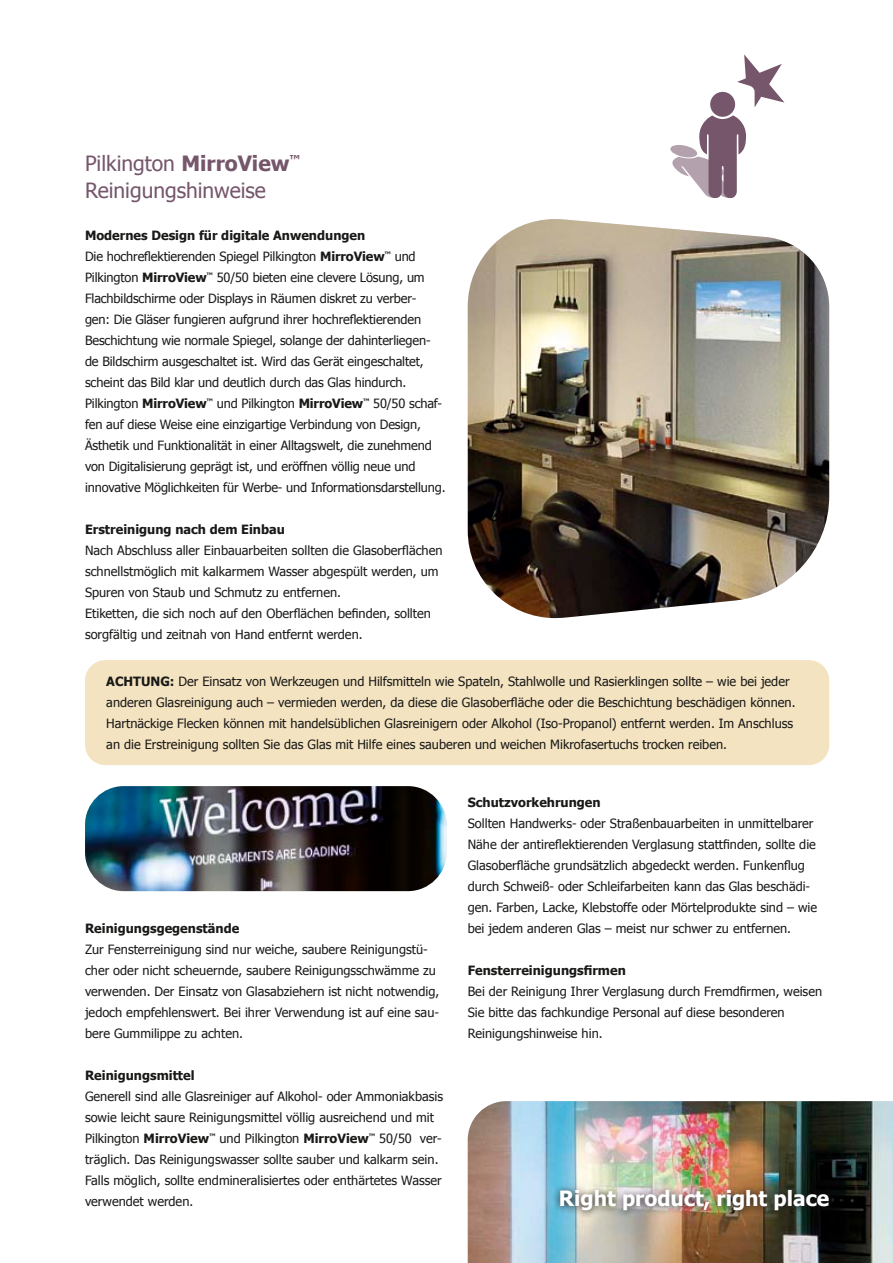
<style>
.page{position:relative;width:893px;height:1263px;background:#fff}
.page>*{position:absolute;margin:0;border:0;box-sizing:border-box;transform-origin:0 0}
.t1{font:21px/27px "Tahoma";color:#75566b}
.t2{font:700 21px "Tahoma";color:#fff}
.t3{font:12.75px/21px "Tahoma";color:#191918}
.t4{font:700 12.75px "Tahoma";color:#191918}
.s1{font-weight:700}
</style>
<div class="page">
<img style="left:468px;top:1101px;width:425px;height:162px">
<div style="left:85px;top:660px;width:744px;height:105px;background:#f4e3c0;border-radius:20px"></div>
<svg style="left:737px;top:54px;width:47px;height:53px"></svg>
<svg style="left:670px;top:115px;width:76px;height:83px"></svg>
<div style="left:710px;top:92px;width:25px;height:25px;background:#75566b;border-radius:50%"></div>
<img style="left:468px;top:219px;width:361px;height:399px">
<img style="left:552px;top:1182px;width:284px;height:36px">
<img style="left:85px;top:786px;width:362px;height:105px">
<h1 class="t1" style="left:85px;top:149px;width:216px">Pilkington <span class="s1">MirroView</span><sup>™<br></sup>Reinigungshinweise</h1>
<p class="t3" style="left:85px;top:224px;width:362px"><span class="s1">Modernes Design für digitale Anwendungen<br></span>Die hochreflektierenden Spiegel Pilkington <span class="s1">MirroView</span><sup>™</sup> und Pilkington <span class="s1">MirroView</span><sup>™</sup> 50/50 bieten eine clevere Lösung, um Flachbildschirme oder Displays in Räumen diskret zu verber-<br>gen: Die Gläser fungieren aufgrund ihrer hochreflektierenden Beschichtung wie normale Spiegel, solange der dahinterliegen&shy;de Bildschirm ausgeschaltet ist. Wird das Gerät eingeschaltet, scheint das Bild klar und deutlich durch das Glas hindurch.<br>Pilkington <span class="s1">MirroView</span><sup>™</sup> und Pilkington <span class="s1">MirroView</span><sup>™</sup> 50/50 schaf&shy;fen auf diese Weise eine einzigartige Verbindung von Design, Ästhetik und Funktionalität in einer Alltagswelt, die zunehmend von Digitalisierung geprägt ist, und eröffnen völlig neue und innovative Möglichkeiten für Werbe- und Informationsdarstellung.</p>
<p class="t4" style="left:85px;top:520px;width:201px">Erstreinigung nach dem Einbau</p>
<p class="t3" style="left:85px;top:539px;width:359px">Nach Abschluss aller Einbauarbeiten sollten die Glasoberflächen schnellstmöglich mit kalkarmem Wasser abgespült werden, um Spuren von Staub und Schmutz zu entfernen.<br>Etiketten, die sich noch auf den Oberflächen befinden, sollten sorgfältig und zeitnah von Hand entfernt werden.</p>
<p class="t3" style="left:106px;top:670px;width:691px"><span class="s1">ACHTUNG:</span> Der Einsatz von Werkzeugen und Hilfsmitteln wie Spateln, Stahlwolle und Rasierklingen sollte – wie bei jeder anderen Glasreinigung auch – vermieden werden, da diese die Glasoberfläche oder die Beschichtung beschädigen können.<br>Hartnäckige Flecken können mit handelsüblichen Glasreinigern oder Alkohol (Iso-Propanol) entfernt werden. Im Anschluss an die Erstreinigung sollten Sie das Glas mit Hilfe eines sauberen und weichen Mikrofasertuchs trocken reiben.</p>
<p class="t4" style="left:85px;top:919px;width:156px">Reinigungsgegenstände</p>
<p class="t3" style="left:85px;top:938px;width:356px">Zur Fensterreinigung sind nur weiche, saubere Reinigungstü&shy;cher oder nicht scheuernde, saubere Reinigungsschwämme zu verwenden. Der Einsatz von Glasabziehern ist nicht notwendig, jedoch empfehlenswert. Bei ihrer Verwendung ist auf eine sau&shy;bere Gummilippe zu achten.</p>
<p class="t4" style="left:85px;top:1066px;width:111px">Reinigungsmittel</p>
<p class="t3" style="left:85px;top:1085px;width:359px">Generell sind alle Glasreiniger auf Alkohol- oder Ammoniakbasis sowie leicht saure Reinigungsmittel völlig ausreichend und mit Pilkington <span class="s1">MirroView</span><sup>™</sup> und Pilkington <span class="s1">MirroView</span><sup>™</sup> 50/50 ver&shy;träglich. Das Reinigungswasser sollte sauber und kalkarm sein.<br>Falls möglich, sollte endmineralisiertes oder enthärtetes Wasser verwendet werden.</p>
<p class="t4" style="left:468px;top:793px;width:134px">Schutzvorkehrungen</p>
<p class="t3" style="left:468px;top:812px;width:351px">Sollten Handwerks- oder Straßenbauarbeiten in unmittelbarer Nähe der antireflektierenden Verglasung stattfinden, sollte die Glasoberfläche grundsätzlich abgedeckt werden. Funkenflug durch Schweiß- oder Schleifarbeiten kann das Glas beschädi&shy;gen. Farben, Lacke, Klebstoffe oder Mörtelprodukte sind – wie bei jedem anderen Glas – meist nur schwer zu entfernen.</p>
<p class="t4" style="left:468px;top:961px;width:160px">Fensterreinigungsfirmen</p>
<p class="t3" style="left:468px;top:980px;width:356px">Bei der Reinigung Ihrer Verglasung durch Fremdfirmen, weisen<br>Sie bitte das fachkundige Personal auf diese besonderen<br>Reinigungshinweise hin.</p>
<h1 class="t2" style="left:559px;top:1184px;width:272px">Right product, right place</h1>
</div>
